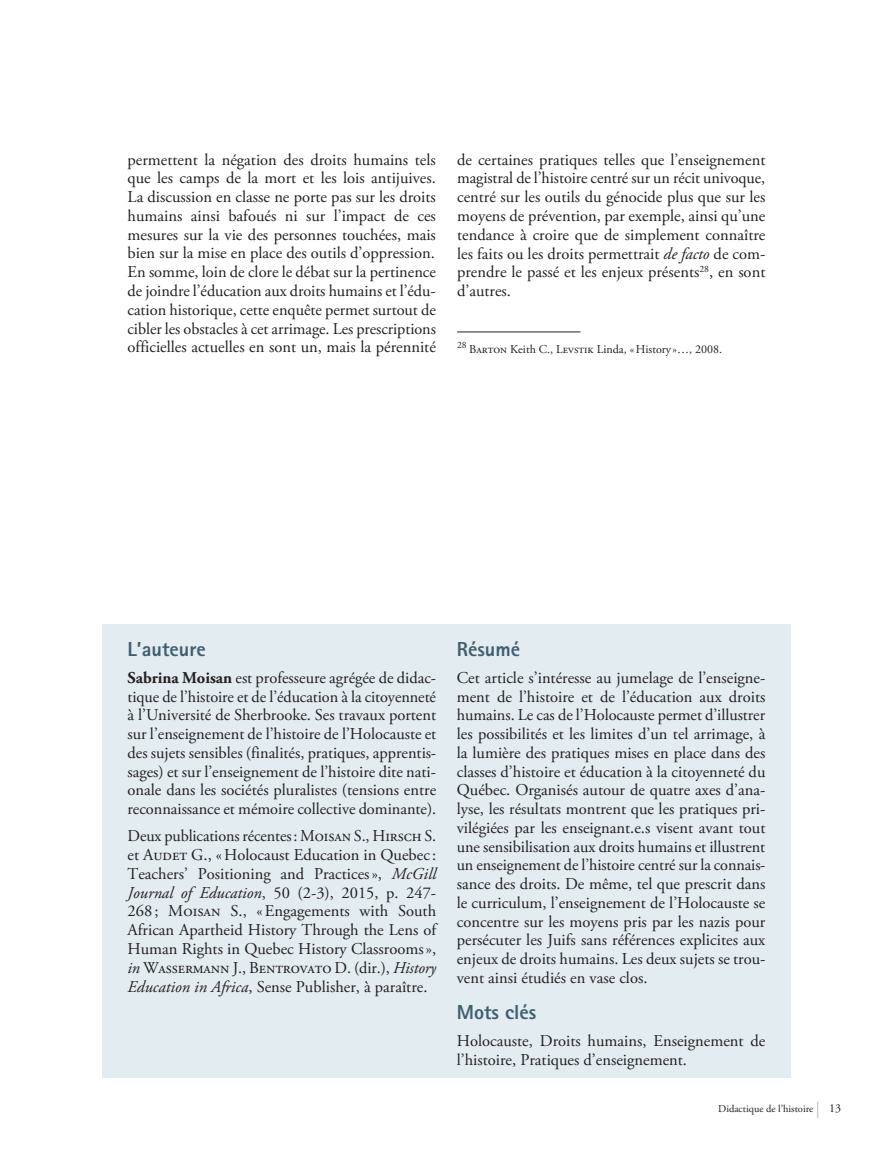
<style>
.page{position:relative;width:893px;height:1149px;background:#fff}
.page>*{position:absolute;margin:0;border:0;box-sizing:border-box;transform-origin:0 0}
.t1{font:800 20.25px "Rotis Sans Serif";color:#3f5f6e}
.t2{font:16.5px/18.8px "Adobe Garamond Pro";color:#231f20;text-align:justify}
.t3{font:12px "Adobe Garamond Pro";color:#231f20}
.t4{font:10.5px "Adobe Garamond Pro";color:#231f20}
.t5{font:9.6px "Adobe Garamond Pro";color:#231f20}
.s1{font-style:italic}
.s2{font-weight:700}
.s3{font-size:16.5px;color:#bcbdc0}
.s4{font-size:12px}
</style>
<div class="page">
<hr style="left:457px;top:331px;width:123px;height:1px;background:#231f20">
<div style="left:102px;top:624px;width:689px;height:453px;background:#e2ecf1"></div>
<p class="t2" style="left:128px;top:151px;width:310px">permettent la négation des droits humains tels que les camps de la mort et les lois antijuives.<br>La discussion en classe ne porte pas sur les droits humains ainsi bafoués ni sur l’impact de ces mesures sur la vie des personnes touchées, mais bien sur la mise en place des outils d’oppression.<br>En somme, loin de clore le débat sur la pertinence de joindre l’éducation aux droits humains et l’édu&shy;cation historique, cette enquête permet surtout de cibler les obstacles à cet arrimage. Les prescriptions officielles actuelles en sont un, mais la pérennité</p>
<p class="t2" style="left:457px;top:151px;width:310px">de certaines pratiques telles que l’enseignement magistral de l’histoire centré sur un récit univoque, centré sur les outils du génocide plus que sur les moyens de prévention, par exemple, ainsi qu’une tendance à croire que de simplement connaître les faits ou les droits permettrait <span class="s1">de facto</span> de com&shy;prendre le passé et les enjeux présents<sup>28</sup>, en sont d’autres.</p>
<p class="t5" style="left:457px;top:339px;width:11px">28</p>
<p class="t3" style="left:469px;top:342px;width:254px">Barton Keith C., Levstik Linda, «History »…, 2008.</p>
<p class="t1" style="left:128px;top:635px;width:80px">L’auteure</p>
<p class="t2" style="left:128px;top:668px;width:310px"><span class="s2">Sabrina Moisan</span> est professeure agrégée de didac&shy;tique de l’histoire et de l’éducation à la citoyenneté à l’Université de Sherbrooke. Ses travaux portent sur l’enseignement de l’histoire de l’Holocauste et des sujets sensibles (finalités, pratiques, apprentis&shy;sages) et sur l’enseignement de l’histoire dite nati&shy;onale dans les sociétés pluralistes (tensions entre reconnaissance et mémoire collective dominante).</p>
<p class="t2" style="left:128px;top:827px;width:310px">Deux publications récentes: Moisan S., Hirsch S. et Audet G., «Holocaust Education in Quebec :<br>Teachers’ Positioning and Practices», <span class="s1">McGill Journal of Education</span>, 50 (2-3), 2015, p. 247- 268 ; Moisan S., «Engagements with South African Apartheid History Through the Lens of Human Rights in Quebec History Classrooms», <span class="s1">in</span> Wassermann J., Bentrovato D. (dir.), <span class="s1">History Education in Africa</span>, Sense Publisher, à paraître.</p>
<p class="t1" style="left:457px;top:635px;width:65px">Résumé</p>
<p class="t2" style="left:457px;top:668px;width:310px">Cet article s’intéresse au jumelage de l’enseigne&shy;ment de l’histoire et de l’éducation aux droits humains. Le cas de l’Holocauste permet d’illustrer les possibilités et les limites d’un tel arrimage, à la lumière des pratiques mises en place dans des classes d’histoire et éducation à la citoyenneté du Québec. Organisés autour de quatre axes d’ana&shy;lyse, les résultats montrent que les pratiques pri&shy;vilégiées par les enseignant.e.s visent avant tout une sensibilisation aux droits humains et illustrent un enseignement de l’histoire centré sur la connais&shy;sance des droits. De même, tel que prescrit dans le curriculum, l’enseignement de l’Holocauste se concentre sur les moyens pris par les nazis pour persécuter les Juifs sans références explicites aux enjeux de droits humains. Les deux sujets se trou&shy;vent ainsi étudiés en vase clos.</p>
<p class="t1" style="left:457px;top:998px;width:81px">Mots clés</p>
<p class="t2" style="left:457px;top:1031px;width:310px">Holocauste, Droits humains, Enseignement de l’histoire, Pratiques d’enseignement.</p>
<p class="t4" style="left:718px;top:1101px;width:124px">Didactique de l’histoire <span class="s3">|</span> <span class="s4">13</span></p>
</div>
